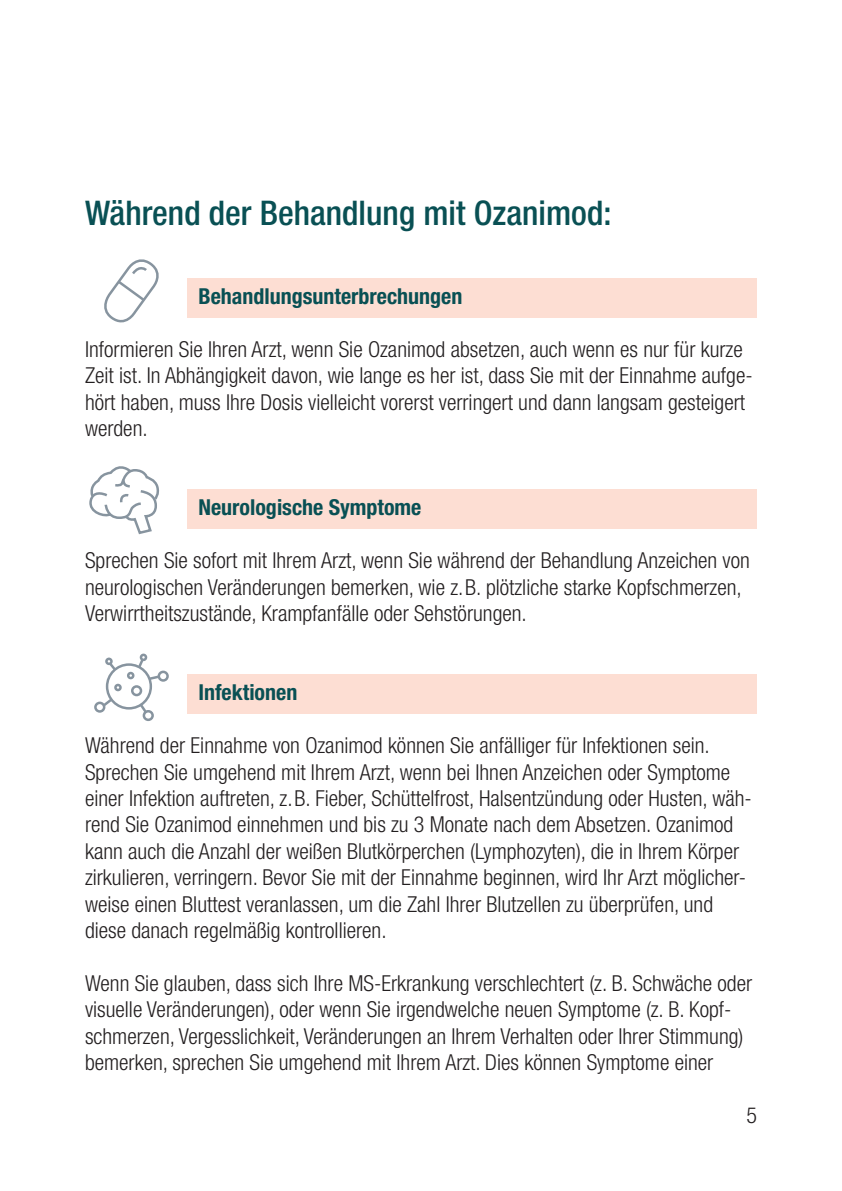
<style>
.page{position:relative;width:842px;height:1191px;background:#fff}
.page>*{position:absolute;margin:0;border:0;box-sizing:border-box;transform-origin:0 0}
.t1{font:500 condensed 34px "Helvetica Neue LT Pro";color:#095054}
.t2{font:300 condensed 22px/26.4px "Helvetica Neue LT Pro";color:#231f20}
.t3{font:700 condensed 22px "Helvetica Neue LT Pro";color:#095054}
</style>
<div class="page">
<div style="left:187px;top:278px;width:570px;height:39px;background:#fdded3"></div>
<div style="left:187px;top:489px;width:570px;height:40px;background:#fdded3"></div>
<div style="left:187px;top:674px;width:570px;height:39px;background:#fdded3"></div>
<svg style="left:104px;top:259px;width:55px;height:64px"></svg>
<svg style="left:89px;top:466px;width:71px;height:69px"></svg>
<div style="left:106px;top:663px;width:46px;height:46px;border:2px solid #87949f;border-radius:50%"></div>
<div style="left:158px;top:670px;width:11px;height:11px;border:2px solid #87949f;border-radius:50%"></div>
<div style="left:131px;top:685px;width:11px;height:11px;border:2px solid #87949f;border-radius:50%"></div>
<div style="left:94px;top:701px;width:11px;height:11px;border:2px solid #87949f;border-radius:50%"></div>
<div style="left:105px;top:657px;width:8px;height:8px;border:2px solid #87949f;border-radius:50%"></div>
<div style="left:140px;top:653px;width:7px;height:8px;border:2px solid #87949f;border-radius:50%"></div>
<div style="left:127px;top:672px;width:7px;height:7px;border:2px solid #87949f;border-radius:50%"></div>
<div style="left:114px;top:683px;width:8px;height:8px;border:2px solid #87949f;border-radius:50%"></div>
<div style="left:143px;top:710px;width:11px;height:11px;border:2px solid #87949f;border-radius:50%"></div>
<svg style="left:101px;top:695px;width:14px;height:13px"></svg>
<svg style="left:138px;top:701px;width:11px;height:14px"></svg>
<svg style="left:136px;top:656px;width:26px;height:25px"></svg>
<svg style="left:106px;top:660px;width:12px;height:13px"></svg>
<h1 class="t1" style="left:85px;top:192px;width:528px">Während der Behandlung mit Ozanimod:</h1>
<p class="t3" style="left:198px;top:283px;width:265px">Behandlungsunterbrechungen</p>
<p class="t2" style="left:85px;top:336px;width:669px">Informieren Sie Ihren Arzt, wenn Sie Ozanimod absetzen, auch wenn es nur für kurze Zeit ist. In Abhängigkeit davon, wie lange es her ist, dass Sie mit der Einnahme aufge&shy;hört haben, muss Ihre Dosis vielleicht vorerst verringert und dann langsam gesteigert werden.</p>
<p class="t3" style="left:198px;top:494px;width:225px">Neurologische Symptome</p>
<p class="t2" style="left:85px;top:547px;width:666px">Sprechen Sie sofort mit Ihrem Arzt, wenn Sie während der Behandlung Anzeichen von neurologischen Veränderungen bemerken, wie z.B. plötzliche starke Kopfschmerzen,<br>Verwirrtheitszustände, Krampfanfälle oder Sehstörungen.</p>
<p class="t3" style="left:198px;top:679px;width:100px">Infektionen</p>
<p class="t2" style="left:85px;top:732px;width:668px">Während der Einnahme von Ozanimod können Sie anfälliger für Infektionen sein.<br>Sprechen Sie umgehend mit Ihrem Arzt, wenn bei Ihnen Anzeichen oder Symptome einer Infektion auftreten, z.B. Fieber, Schüttelfrost, Halsentzündung oder Husten, wäh&shy;rend Sie Ozanimod einnehmen und bis zu 3 Monate nach dem Absetzen. Ozanimod kann auch die Anzahl der weißen Blutkörperchen (Lymphozyten), die in Ihrem Körper zirkulieren, verringern. Bevor Sie mit der Einnahme beginnen, wird Ihr Arzt möglicher&shy;weise einen Bluttest veranlassen, um die Zahl Ihrer Blutzellen zu überprüfen, und diese danach regelmäßig kontrollieren.</p>
<p class="t2" style="left:85px;top:969px;width:669px">Wenn Sie glauben, dass sich Ihre MS-Erkrankung verschlechtert (z. B. Schwäche oder visuelle Veränderungen), oder wenn Sie irgendwelche neuen Symptome (z. B. Kopf&shy;schmerzen, Vergesslichkeit, Veränderungen an Ihrem Verhalten oder Ihrer Stimmung) bemerken, sprechen Sie umgehend mit Ihrem Arzt. Dies können Symptome einer</p>
<p class="t2" style="left:746px;top:1101px;width:12px">5</p>
</div>
